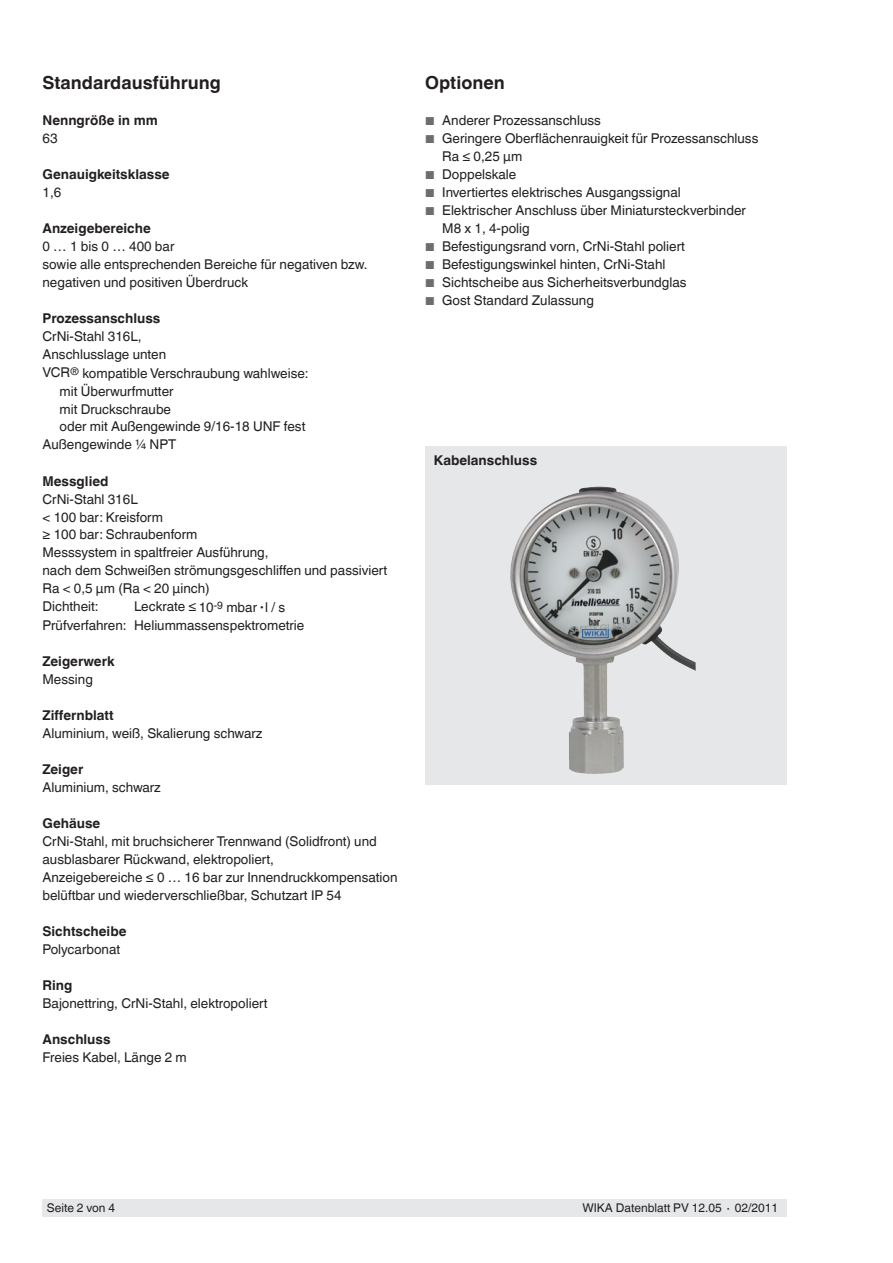
<style>
.page{position:relative;width:893px;height:1263px;background:#fff}
.page>*{position:absolute;margin:0;border:0;box-sizing:border-box;transform-origin:0 0}
.t1{font:700 18px "Helvetica World";color:#231f20}
.t2{font:13.5px/18px "Helvetica World";color:#231f20}
.t3{font:700 13.5px "Helvetica World";color:#231f20}
.t4{font:12px "Helvetica World";color:#231f20}
.s1{font-size:7.5px}
.s2{font-size:11.55px;color:#6c6d70}
</style>
<div class="page">
<div style="left:43px;top:1199px;width:744px;height:17px;background:#e6e7e9"></div>
<svg style="left:425px;top:446px;width:362px;height:338px;background:#d6d7d8"></svg>
<img style="left:521px;top:487px;width:77px;height:48px">
<h1 class="t1" style="left:43px;top:73px;width:180px">Standardausführung</h1>
<p class="t3" style="left:43px;top:113px;width:117px">Nenngröße in mm</p>
<p class="t2" style="left:43px;top:130px;width:17px">63</p>
<p class="t3" style="left:43px;top:167px;width:129px">Genauigkeitsklasse</p>
<p class="t2" style="left:43px;top:184px;width:20px">1,6</p>
<p class="t3" style="left:43px;top:221px;width:110px">Anzeigebereiche</p>
<p class="t2" style="left:43px;top:238px;width:327px">0 … 1 bis 0 … 400 bar<br>sowie alle entsprechenden Bereiche für negativen bzw. negativen und positiven Überdruck</p>
<p class="t3" style="left:43px;top:311px;width:119px">Prozessanschluss</p>
<p class="t2" style="left:43px;top:328px;width:101px">CrNi-Stahl 316L,</p>
<p class="t2" style="left:43px;top:346px;width:125px">Anschlusslage unten</p>
<p class="t2" style="left:43px;top:364px;width:268px">VCR<sup>®</sup> kompatible Verschraubung wahlweise:</p>
<p class="t2" style="left:60px;top:382px;width:116px">mit Überwurfmutter</p>
<p class="t2" style="left:60px;top:400px;width:113px">mit Druckschraube</p>
<p class="t2" style="left:60px;top:418px;width:247px">oder mit Außengewinde 9/16-18 UNF fest</p>
<p class="t2" style="left:43px;top:436px;width:135px">Außengewinde ¼ NPT</p>
<p class="t3" style="left:43px;top:473px;width:68px">Messglied</p>
<p class="t2" style="left:43px;top:490px;width:346px">CrNi-Stahl 316L<br>&lt; 100 bar: Kreisform<br>≥ 100 bar: Schraubenform<br>Messsystem in spaltfreier Ausführung,<br>nach dem Schweißen strömungsgeschliffen und passiviert<br>Ra &lt; 0,5 µm (Ra &lt; 20 µinch)<br>Dichtheit:</p>
<p class="t2" style="left:43px;top:598px;width:263px;text-indent:91px">Leckrate ≤ 10<sup>-9</sup> mbar <span class="s1">•</span> l / s<br>Prüfverfahren: Heliummassenspektrometrie</p>
<p class="t3" style="left:43px;top:653px;width:74px">Zeigerwerk</p>
<p class="t2" style="left:43px;top:670px;width:52px">Messing</p>
<p class="t3" style="left:43px;top:707px;width:73px">Ziffernblatt</p>
<p class="t2" style="left:43px;top:724px;width:222px">Aluminium, weiß, Skalierung schwarz</p>
<p class="t3" style="left:43px;top:761px;width:42px">Zeiger</p>
<p class="t2" style="left:43px;top:778px;width:120px">Aluminium, schwarz</p>
<p class="t3" style="left:43px;top:815px;width:59px">Gehäuse</p>
<p class="t2" style="left:43px;top:832px;width:356px">CrNi-Stahl, mit bruchsicherer Trennwand (Solidfront) und ausblasbarer Rückwand, elektropoliert,<br>Anzeigebereiche ≤ 0 … 16 bar zur Innendruckkompensation belüftbar und wiederverschließbar, Schutzart IP 54</p>
<p class="t3" style="left:43px;top:923px;width:85px">Sichtscheibe</p>
<p class="t2" style="left:43px;top:940px;width:79px">Polycarbonat</p>
<p class="t3" style="left:43px;top:977px;width:31px">Ring</p>
<p class="t2" style="left:43px;top:994px;width:227px">Bajonettring, CrNi-Stahl, elektropoliert</p>
<p class="t3" style="left:43px;top:1031px;width:70px">Anschluss</p>
<p class="t2" style="left:43px;top:1048px;width:146px">Freies Kabel, Länge 2 m</p>
<h1 class="t1" style="left:425px;top:73px;width:81px">Optionen</h1>
<p class="t2" style="left:425px;top:112px;width:177px"><span class="s2">■</span> Anderer Prozessanschluss</p>
<p class="t2" style="left:442px;top:130px;width:318px;text-indent:-17px"><span class="s2">■</span> Geringere Oberflächenrauigkeit für Prozessanschluss<br>Ra ≤ 0,25 µm</p>
<p class="t2" style="left:425px;top:166px;width:93px"><span class="s2">■</span> Doppelskale</p>
<p class="t2" style="left:425px;top:184px;width:257px"><span class="s2">■</span> Invertiertes elektrisches Ausgangssignal</p>
<p class="t2" style="left:442px;top:202px;width:305px;text-indent:-17px"><span class="s2">■</span> Elektrischer Anschluss über Miniatursteckverbinder<br>M8 x 1, 4-polig</p>
<p class="t2" style="left:425px;top:238px;width:261px"><span class="s2">■</span> Befestigungsrand vorn, CrNi-Stahl poliert</p>
<p class="t2" style="left:425px;top:256px;width:242px"><span class="s2">■</span> Befestigungswinkel hinten, CrNi-Stahl</p>
<p class="t2" style="left:425px;top:274px;width:263px"><span class="s2">■</span> Sichtscheibe aus Sicherheitsverbundglas</p>
<p class="t2" style="left:425px;top:292px;width:170px"><span class="s2">■</span> Gost Standard Zulassung</p>
<p class="t3" style="left:434px;top:452px;width:105px">Kabelanschluss</p>
<p class="t4" style="left:47px;top:1201px;width:70px">Seite 2 von 4</p>
<p class="t4" style="left:582px;top:1201px;width:197px">WIKA Datenblatt PV 12.05 ∙ 02/2011</p>
</div>
